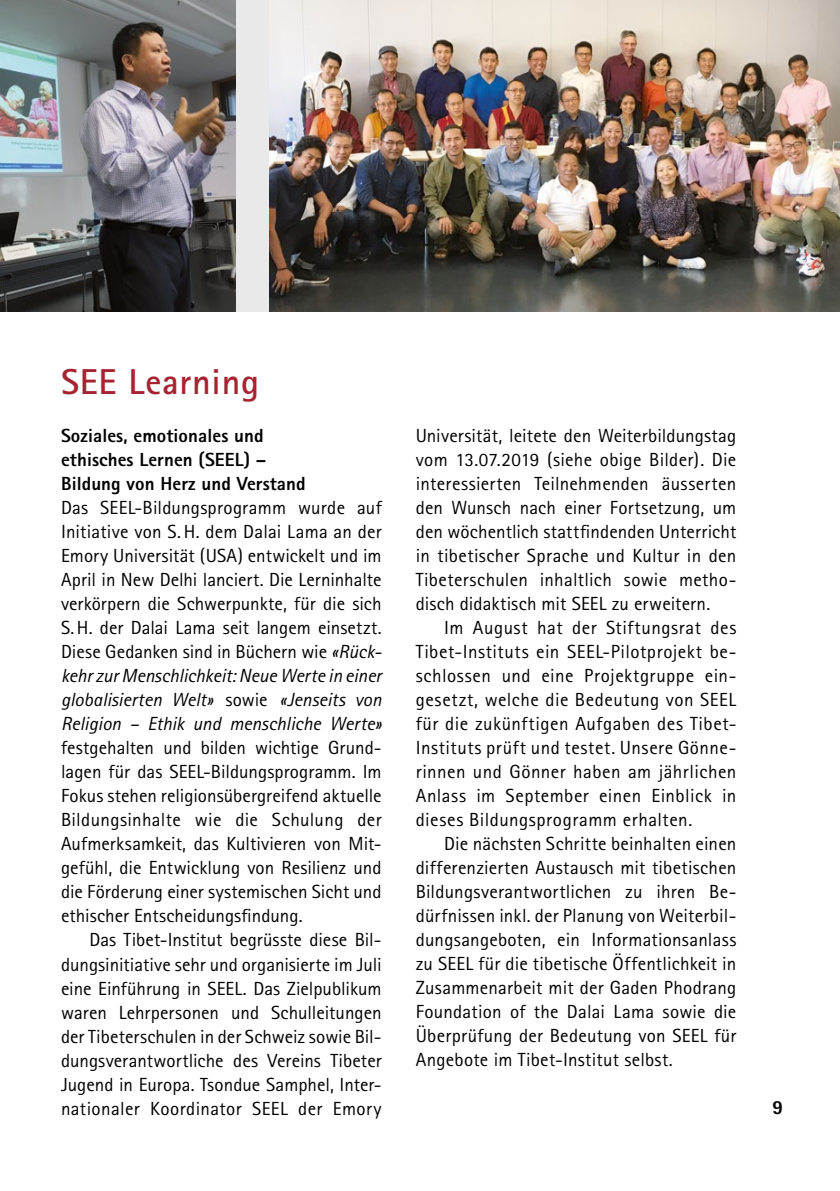
<style>
.page{position:relative;width:840px;height:1191px;background:#fff}
.page>*{position:absolute;margin:0;border:0;box-sizing:border-box;transform-origin:0 0}
.t1{font:700 36px "Rotis Sans Serif";letter-spacing:.02em;color:#a52431}
.t2{font:800 20px "Rotis Sans Serif";color:#000}
.t3{font:19px/24px "Rotis Sans Serif";letter-spacing:.01em;color:#000;text-align:justify}
.t4{font:800 19px/24px "Rotis Sans Serif";letter-spacing:.005em;color:#000}
.s1{font-style:italic}
</style>
<div class="page">
<div style="left:235px;top:0;width:34px;height:312px;background:#e9e9e9"></div>
<img style="left:0;top:0;width:235px;height:312px">
<img style="left:269px;top:0;width:570px;height:312px">
<h1 class="t1" style="left:61px;top:359px;width:199px">SEE Learning</h1>
<p class="t4" style="left:61px;top:424px;width:246px">Soziales, emotionales und ethisches Lernen (SEEL) –<br>Bildung von Herz und Verstand</p>
<p class="t3" style="left:61px;top:496px;width:322px">Das SEEL-Bildungsprogramm wurde auf Initiative von S.H. dem Dalai Lama an der Emory Universität (USA) entwickelt und im April in New Delhi lanciert. Die Lerninhalte verkörpern die Schwerpunkte, für die sich S.H. der Dalai Lama seit langem einsetzt.<br>Diese Gedanken sind in Büchern wie <span class="s1">«Rück&shy;kehr zur Menschlichkeit: Neue Werte in einer globalisierten Welt»</span> sowie <span class="s1">«Jenseits von Religion – Ethik und menschliche Werte»</span></p>
<p class="t3" style="left:61px;top:736px;width:322px">festgehalten und bilden wichtige Grund&shy;lagen für das SEEL-Bildungsprogramm. Im Fokus stehen religionsübergreifend aktuelle Bildungsinhalte wie die Schulung der Aufmerksamkeit, das Kultivieren von Mit&shy;gefühl, die Entwicklung von Resilienz und die Förderung einer systemischen Sicht und ethischer Entscheidungsfindung.</p>
<p class="t3" style="left:61px;top:928px;width:322px;text-indent:28px">Das Tibet-Institut begrüsste diese Bil&shy;dungsinitiative sehr und organisierte im Juli eine Einführung in SEEL. Das Zielpublikum waren Lehrpersonen und Schulleitungen der Tibeterschulen in der Schweiz sowie Bil&shy;dungsverantwortliche des Vereins Tibeter Jugend in Europa. Tsondue Samphel, Inter&shy;nationaler Koordinator SEEL der Emory</p>
<p class="t3" style="left:415px;top:424px;width:322px">Universität, leitete den Weiterbildungstag vom 13.07.2019 (siehe obige Bilder). Die interessierten Teilnehmenden äusserten den Wunsch nach einer Fortsetzung, um den wöchentlich stattfindenden Unterricht in tibetischer Sprache und Kultur in den Tibeterschulen inhaltlich sowie metho&shy;disch didaktisch mit SEEL zu erweitern.</p>
<p class="t3" style="left:415px;top:616px;width:322px;text-indent:28px">Im August hat der Stiftungsrat des Tibet-Instituts ein SEEL-Pilotprojekt be&shy;schlossen und eine Projektgruppe ein&shy;gesetzt, welche die Bedeutung von SEEL für die zukünftigen Aufgaben des Tibet-Instituts prüft und testet. Unsere Gönne&shy;rinnen und Gönner haben am jährlichen Anlass im September einen Einblick in dieses Bildungsprogramm erhalten.</p>
<p class="t3" style="left:415px;top:832px;width:322px;text-indent:28px">Die nächsten Schritte beinhalten einen differenzierten Austausch mit tibetischen Bildungsverantwortlichen zu ihren Be&shy;dürfnissen inkl. der Planung von Weiterbil&shy;dungsangeboten, ein Informationsanlass zu SEEL für die tibetische Öffentlichkeit in Zusammenarbeit mit der Gaden Phodrang Foundation of the Dalai Lama sowie die Überprüfung der Bedeutung von SEEL für Angebote im Tibet-Institut selbst.</p>
<p class="t2" style="left:771px;top:1095px;width:13px">9</p>
</div>
